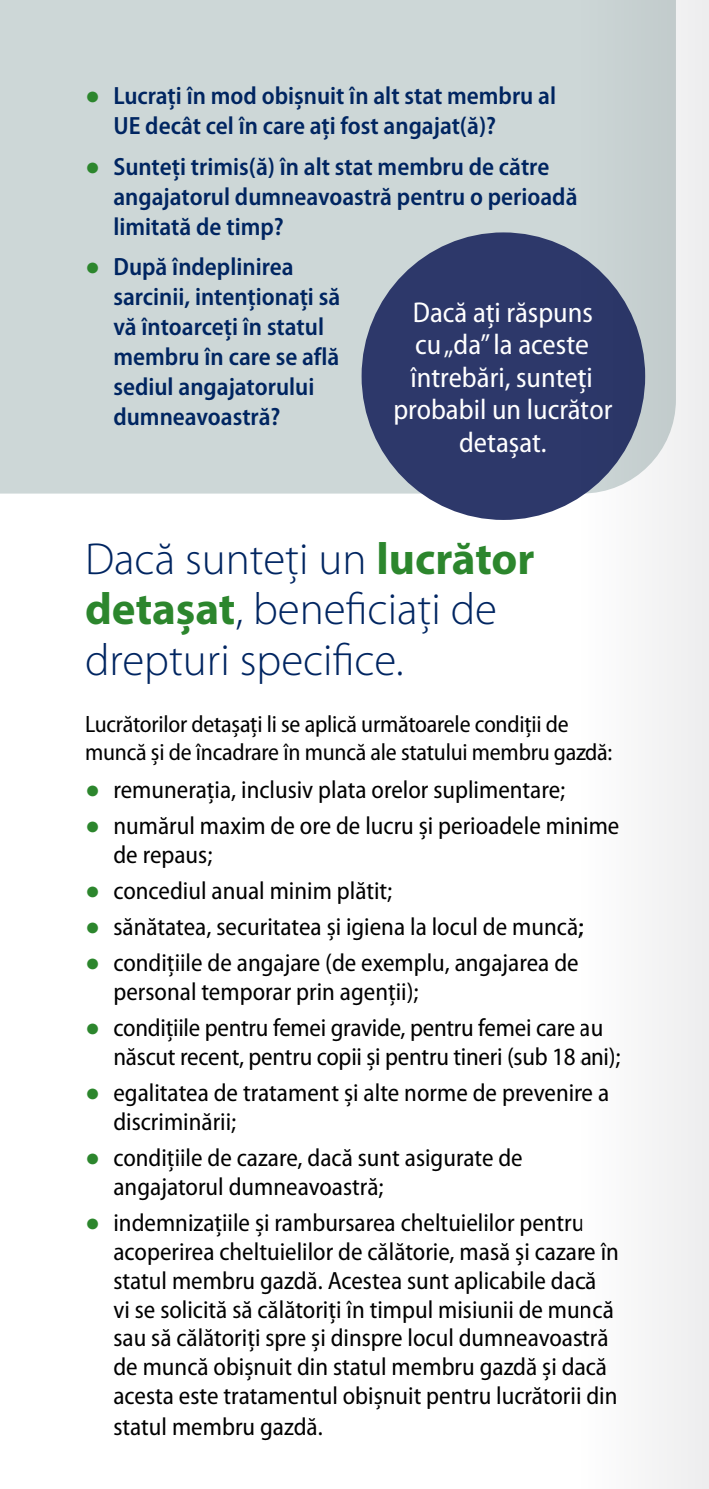
<style>
.page{position:relative;width:709px;height:1489px;background:#fff}
.page>*{position:absolute;margin:0;border:0;box-sizing:border-box;transform-origin:0 0}
.title_1{font:300 45px/50.2px "Myriad Pro";color:#002561}
.body{font:semi-condensed 28.75px/32.5px "Myriad Pro";color:#fff;text-align:center}
.t1{font:semi-condensed 25px/29px "Myriad Pro";color:#000}
.t2{font:600 semi-condensed 25px/30px "Myriad Pro";color:#002561}
.body-2{font:semi-condensed 23.75px/28.8px "Myriad Pro";letter-spacing:-.01em;color:#000}
.s1{font-family:"Arial";font-weight:400;font-stretch:normal;color:#2c862d}
.s2{font-weight:700;color:#2c862d}
.s3{font-family:"Arial";font-stretch:normal;color:#2c862d}
</style>
<div class="page">
<div style="left:0;top:0;width:581px;height:493px;background:#cdd7d7"></div>
<div style="left:361px;top:232px;width:284px;height:288px;background:#2d386a;border-radius:50%"></div>
<svg style="left:581px;top:0;width:128px;height:1488px;fill:#f1f1f2"></svg>
<p class="t2" style="left:113px;top:81px;width:444px;text-indent:-28px"><span class="s1">●</span> Lucrați în mod obișnuit în alt stat membru al<br>UE decât cel în care ați fost angajat(ă)?</p>
<p class="t2" style="left:113px;top:151px;width:465px;text-indent:-28px"><span class="s1">●</span> Sunteți trimis(ă) în alt stat membru de către angajatorul dumneavoastră pentru o perioadă limitată de timp?</p>
<p class="t2" style="left:113px;top:252px;width:228px;text-indent:-28px"><span class="s1">●</span> După îndeplinirea sarcinii, intenționați să vă întoarceți în statul membru în care se află sediul angajatorului dumneavoastră?</p>
<p class="body" style="left:393px;top:297px;width:220px">Dacă ați răspuns<br>cu „da” la aceste întrebări, sunteți probabil un lucrător detașat.</p>
<h1 class="title_1" style="left:85px;top:535px;width:451px">Dacă sunteți un <span class="s2">lucrător detașat</span>, beneficiați de drepturi specifice.</h1>
<p class="body-2" style="left:85px;top:710px;width:528px">Lucrătorilor detașați li se aplică următoarele condiții de muncă și de încadrare în muncă ale statului membru gazdă:</p>
<p class="t1" style="left:85px;top:775px;width:481px"><span class="s3">●</span> remunerația, inclusiv plata orelor suplimentare;</p>
<p class="t1" style="left:113px;top:811px;width:507px;text-indent:-28px"><span class="s3">●</span> numărul maxim de ore de lucru și perioadele minime de repaus;</p>
<p class="t1" style="left:85px;top:876px;width:309px"><span class="s3">●</span> concediul anual minim plătit;</p>
<p class="t1" style="left:85px;top:912px;width:499px"><span class="s3">●</span> sănătatea, securitatea și igiena la locul de muncă;</p>
<p class="t1" style="left:113px;top:948px;width:467px;text-indent:-28px"><span class="s3">●</span> condițiile de angajare (de exemplu, angajarea de personal temporar prin agenții);</p>
<p class="t1" style="left:113px;top:1013px;width:508px;text-indent:-28px"><span class="s3">●</span> condițiile pentru femei gravide, pentru femei care au născut recent, pentru copii și pentru tineri (sub 18 ani);</p>
<p class="t1" style="left:113px;top:1078px;width:497px;text-indent:-28px"><span class="s3">●</span> egalitatea de tratament și alte norme de prevenire a discriminării;</p>
<p class="t1" style="left:113px;top:1143px;width:411px;text-indent:-28px"><span class="s3">●</span> condițiile de cazare, dacă sunt asigurate de angajatorul dumneavoastră;</p>
<p class="t1" style="left:113px;top:1208px;width:507px;text-indent:-28px"><span class="s3">●</span> indemnizațiile și rambursarea cheltuielilor pentru acoperirea cheltuielilor de călătorie, masă și cazare în statul membru gazdă. Acestea sunt aplicabile dacă vi se solicită să călătoriți în timpul misiunii de muncă sau să călătoriți spre și dinspre locul dumneavoastră de muncă obișnuit din statul membru gazdă și dacă acesta este tratamentul obișnuit pentru lucrătorii din statul membru gazdă.</p>
</div>
